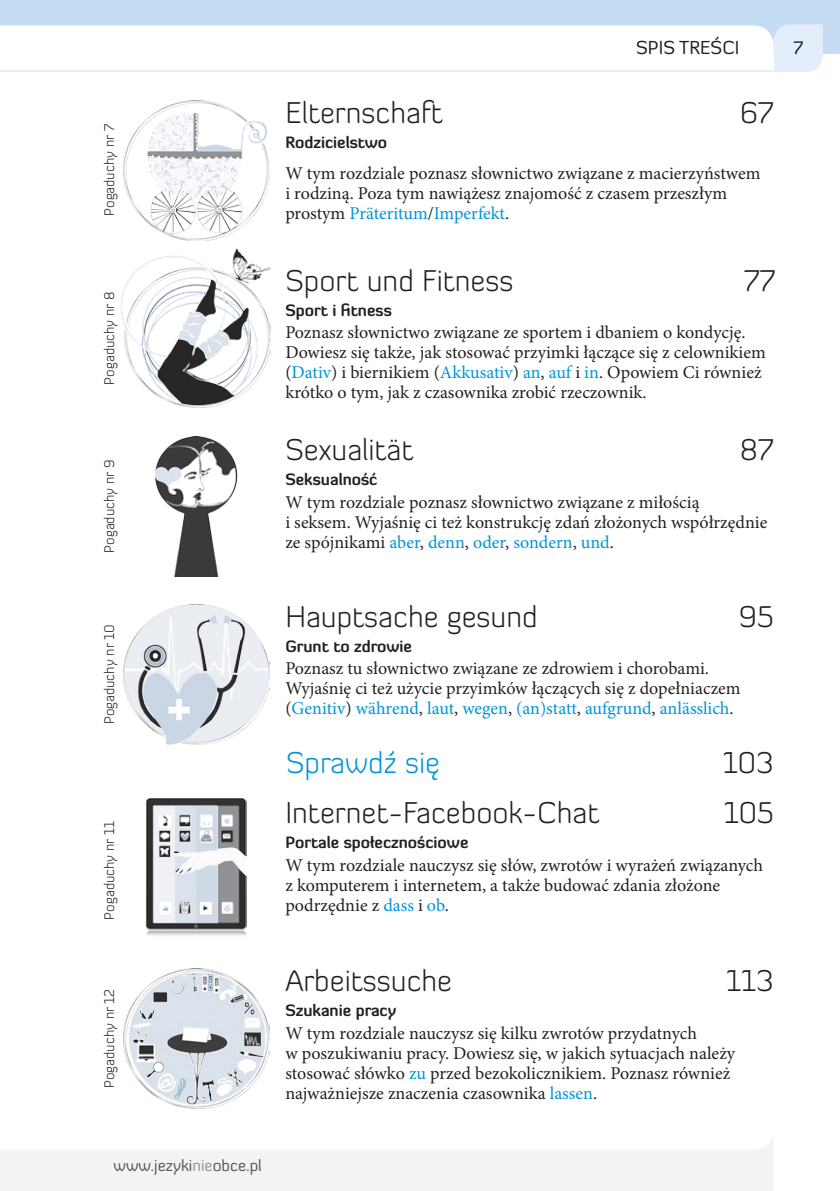
<style>
.page{position:relative;width:840px;height:1191px;background:#fff}
.page>*{position:absolute;margin:0;border:0;box-sizing:border-box;transform-origin:0 0}
.spis_ang{font:300 30px "Diavlo";color:#231f20}
.spis_ang-2{font:300 30px "Diavlo";color:#0094d7}
.t1{font:18.6px "Diavlo";color:#231f20}
.spis_txt{font:18px/20px "Minion Pro";color:#231f20}
.nr_strony{font:18px "Diavlo";color:#231f20}
.spis_pl{font:700 16px "Diavlo";color:#231f20}
.pagina_lewa_pl{font:16px "Diavlo";color:#57585a}
.spis_ang-3{font:300 14px "Diavlo";color:#231f20}
.s1{color:#939598}
.s2{color:#0094d7}
</style>
<div class="page">
<div style="left:0;top:0;width:839px;height:54px;background:#c5ddf4"></div>
<svg style="left:0;top:1138px;width:773px;height:53px;fill:#f2f3f4"></svg>
<svg style="left:0;top:24px;width:822px;height:48px"></svg>
<hr style="left:0;top:70px;width:773px;height:2px;background:#e4eefa">
<img style="left:123px;top:100px;width:147px;height:121px">
<img style="left:121px;top:221px;width:149px;height:187px">
<img style="left:155px;top:436px;width:83px;height:140px">
<img style="left:123px;top:604px;width:146px;height:141px">
<img style="left:123px;top:968px;width:146px;height:141px">
<img style="left:145px;top:798px;width:101px;height:138px">
<p class="spis_ang-3" style="left:101px;top:216px;width:93px;rotate:-90deg">Pogaduchy nr 7</p>
<p class="spis_ang-3" style="left:101px;top:384px;width:94px;rotate:-90deg">Pogaduchy nr 8</p>
<p class="spis_ang-3" style="left:101px;top:552px;width:94px;rotate:-90deg">Pogaduchy nr 9</p>
<p class="spis_ang-3" style="left:101px;top:724px;width:102px;rotate:-90deg">Pogaduchy nr 10</p>
<p class="spis_ang-3" style="left:101px;top:919px;width:100px;rotate:-90deg">Pogaduchy nr 11</p>
<p class="spis_ang-3" style="left:101px;top:1088px;width:101px;rotate:-90deg">Pogaduchy nr 12</p>
<p class="pagina_lewa_pl" style="left:113px;top:1155px;width:150px">www.jezyki<span class="s1">nie</span>obce.pl</p>
<p class="t1" style="left:635px;top:36px;width:105px">SPIS TREŚCI</p>
<p class="nr_strony" style="left:793px;top:37px;width:11px">7</p>
<p class="spis_ang" style="left:285px;top:94px;width:159px">Elternschaft</p>
<p class="spis_ang" style="left:739px;top:94px;width:35px">67</p>
<p class="spis_pl" style="left:285px;top:132px;width:103px">Rodzicielstwo</p>
<p class="spis_txt" style="left:285px;top:163px;width:476px">W tym rozdziale poznasz słownictwo związane z macierzyństwem i rodziną. Poza tym nawiążesz znajomość z czasem przeszłym prostym <span class="s2">Präteritum</span>/<span class="s2">Imperfekt</span>.</p>
<p class="spis_ang" style="left:285px;top:262px;width:230px">Sport und Fitness</p>
<p class="spis_ang" style="left:743px;top:262px;width:32px">77</p>
<p class="spis_pl" style="left:285px;top:300px;width:108px">Sport i fitness</p>
<p class="spis_txt" style="left:285px;top:323px;width:481px">Poznasz słownictwo związane ze sportem i dbaniem o kondycję.<br>Dowiesz się także, jak stosować przyimki łączące się z celownikiem (<span class="s2">Dativ</span>) i biernikiem (<span class="s2">Akkusativ</span>) <span class="s2">an</span>, <span class="s2">auf</span> i <span class="s2">in</span>. Opowiem Ci również krótko o tym, jak z czasownika zrobić rzeczownik.</p>
<p class="spis_ang" style="left:285px;top:431px;width:130px">Sexualität</p>
<p class="spis_ang" style="left:739px;top:431px;width:35px">87</p>
<p class="spis_pl" style="left:285px;top:469px;width:94px">Seksualność</p>
<p class="spis_txt" style="left:285px;top:492px;width:483px">W tym rozdziale poznasz słownictwo związane z miłością<br>i seksem. Wyjaśnię ci też konstrukcję zdań złożonych współrzędnie ze spójnikami <span class="s2">aber</span>, <span class="s2">denn</span>, <span class="s2">oder</span>, <span class="s2">sondern</span>, <span class="s2">und</span>.</p>
<p class="spis_ang" style="left:285px;top:598px;width:254px">Hauptsache gesund</p>
<p class="spis_ang" style="left:738px;top:598px;width:36px">95</p>
<p class="spis_pl" style="left:285px;top:636px;width:128px">Grunt to zdrowie</p>
<p class="spis_txt" style="left:285px;top:659px;width:456px">Poznasz tu słownictwo związane ze zdrowiem i chorobami.<br>Wyjaśnię ci też użycie przyimków łączących się z dopełniaczem (<span class="s2">Genitiv</span>) <span class="s2">während</span>, <span class="s2">laut</span>, <span class="s2">wegen</span>, <span class="s2">(an)statt</span>, <span class="s2">aufgrund</span>, <span class="s2">anlässlich</span>.</p>
<p class="spis_ang-2" style="left:286px;top:744px;width:156px">Sprawdź się</p>
<p class="spis_ang" style="left:722px;top:744px;width:52px">103</p>
<p class="spis_ang" style="left:285px;top:794px;width:315px">Internet-Facebook-Chat</p>
<p class="spis_ang" style="left:723px;top:794px;width:51px">105</p>
<p class="spis_pl" style="left:285px;top:832px;width:184px">Portale społecznościowe</p>
<p class="spis_txt" style="left:285px;top:855px;width:479px">W tym rozdziale nauczysz się słów, zwrotów i wyrażeń związanych z komputerem i internetem, a także budować zdania złożone podrzędnie z <span class="s2">dass</span> i <span class="s2">ob</span>.</p>
<p class="spis_ang" style="left:285px;top:962px;width:168px">Arbeitssuche</p>
<p class="spis_ang" style="left:725px;top:962px;width:49px">113</p>
<p class="spis_pl" style="left:285px;top:1000px;width:112px">Szukanie pracy</p>
<p class="spis_txt" style="left:285px;top:1023px;width:451px">W tym rozdziale nauczysz się kilku zwrotów przydatnych<br>w poszukiwaniu pracy. Dowiesz się, w jakich sytuacjach należy stosować słówko <span class="s2">zu</span> przed bezokolicznikiem. Poznasz również najważniejsze znaczenia czasownika <span class="s2">lassen</span>.</p>
</div>
